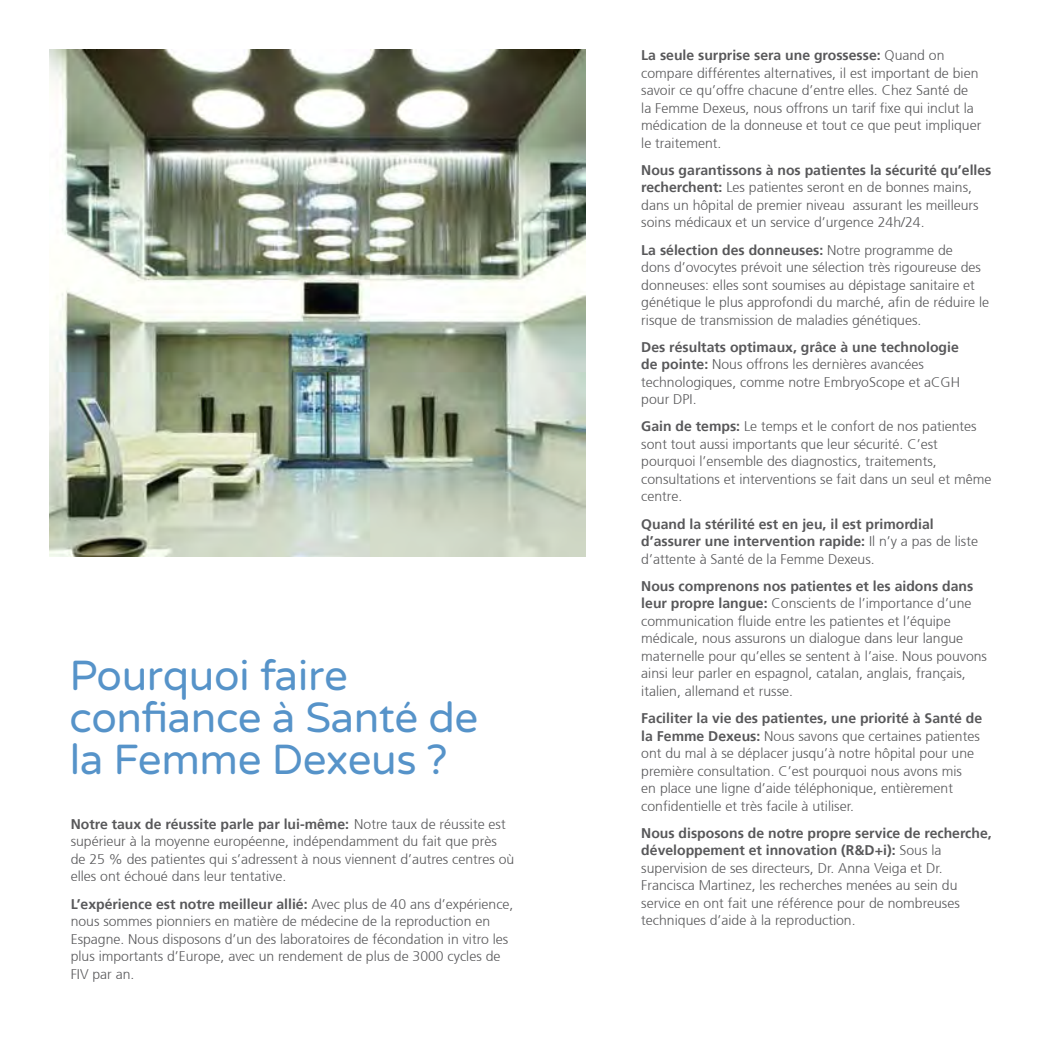
<style>
.page{position:relative;width:1042px;height:1042px;background:#fff}
.page>*{position:absolute;margin:0;border:0;box-sizing:border-box;transform-origin:0 0}
.t1{font:42px/42px "Varela Round";letter-spacing:-.01em;color:#5693c9}
.t2{font:300 14px/17.5px "Frutiger 45";color:#58585a}
.t3{font:700 14px/17.5px "Frutiger 65";color:#58585a}
.s1{font-family:"Frutiger 45";font-weight:300}
.s2{font-family:"Frutiger 65";font-weight:700}
</style>
<div class="page">
<img style="left:50px;top:50px;width:535px;height:507px">
<h1 class="t1" style="left:69px;top:656px;width:410px">Pourquoi faire confiance à Santé de la Femme Dexeus ?</h1>
<p class="t3" style="left:71px;top:815px;width:436px">Notre taux de réussite parle par lui-même: <span class="s1">Notre taux de réussite est</span></p>
<p class="t2" style="left:71px;top:833px;width:445px">supérieur à la moyenne européenne, indépendamment du fait que près de 25 % des patientes qui s’adressent à nous viennent d’autres centres où elles ont échoué dans leur tentative.</p>
<p class="t3" style="left:71px;top:895px;width:444px">L’expérience est notre meilleur allié: <span class="s1">Avec plus de 40 ans d’expérience,</span></p>
<p class="t2" style="left:71px;top:913px;width:439px">nous sommes pionniers en matière de médecine de la reproduction en Espagne. Nous disposons d’un des laboratoires de fécondation in vitro les plus importants d’Europe, avec un rendement de plus de 3000 cycles de FIV par an.</p>
<p class="t3" style="left:641px;top:47px;width:305px">La seule surprise sera une grossesse: <span class="s1">Quand on</span></p>
<p class="t2" style="left:641px;top:64px;width:341px">compare différentes alternatives, il est important de bien savoir ce qu’offre chacune d’entre elles. Chez Santé de la Femme Dexeus, nous offrons un tarif fixe qui inclut la médication de la donneuse et tout ce que peut impliquer le traitement.</p>
<p class="t3" style="left:641px;top:161px;width:352px">Nous garantissons à nos patientes la sécurité qu’elles</p>
<p class="t2" style="left:641px;top:179px;width:339px"><span class="s2">recherchent:</span> Les patientes seront en de bonnes mains, dans un hôpital de premier niveau assurant les meilleurs soins médicaux et un service d’urgence 24h/24.</p>
<p class="t3" style="left:641px;top:241px;width:313px">La sélection des donneuses: <span class="s1">Notre programme de</span></p>
<p class="t2" style="left:641px;top:259px;width:349px">dons d’ovocytes prévoit une sélection très rigoureuse des donneuses: elles sont soumises au dépistage sanitaire et génétique le plus approfondi du marché, afin de réduire le risque de transmission de maladies génétiques.</p>
<p class="t3" style="left:641px;top:338px;width:319px">Des résultats optimaux, grâce à une technologie</p>
<p class="t2" style="left:641px;top:356px;width:320px"><span class="s2">de pointe:</span> Nous offrons les dernières avancées technologiques, comme notre EmbryoScope et aCGH pour DPI.</p>
<p class="t2" style="left:641px;top:418px;width:352px"><span class="s2">Gain de temps:</span> Le temps et le confort de nos patientes sont tout aussi importants que leur sécurité. C’est pourquoi l’ensemble des diagnostics, traitements, consultations et interventions se fait dans un seul et même centre.</p>
<p class="t3" style="left:641px;top:515px;width:338px">Quand la stérilité est en jeu, il est primordial d’assurer une intervention rapide: <span class="s1">Il n’y a pas de liste</span></p>
<p class="t2" style="left:641px;top:550px;width:235px">d’attente à Santé de la Femme Dexeus.</p>
<p class="t3" style="left:641px;top:577px;width:333px">Nous comprenons nos patientes et les aidons dans</p>
<p class="t2" style="left:641px;top:595px;width:347px"><span class="s2">leur propre langue:</span> Conscients de l’importance d’une communication fluide entre les patientes et l’équipe médicale, nous assurons un dialogue dans leur langue maternelle pour qu’elles se sentent à l’aise. Nous pouvons ainsi leur parler en espagnol, catalan, anglais, français, italien, allemand et russe.</p>
<p class="t3" style="left:641px;top:709px;width:342px">Faciliter la vie des patientes, une priorité à Santé de</p>
<p class="t2" style="left:641px;top:727px;width:340px"><span class="s2">la Femme Dexeus:</span> Nous savons que certaines patientes ont du mal à se déplacer jusqu’à notre hôpital pour une première consultation. C’est pourquoi nous avons mis en place une ligne d’aide téléphonique, entièrement confidentielle et très facile à utiliser.</p>
<p class="t3" style="left:641px;top:824px;width:352px">Nous disposons de notre propre service de recherche, développement et innovation (R&amp;D+i): <span class="s1">Sous la</span></p>
<p class="t2" style="left:641px;top:859px;width:320px">supervision de ses directeurs, Dr. Anna Veiga et Dr.<br>Francisca Martinez, les recherches menées au sein du service en ont fait une référence pour de nombreuses techniques d’aide à la reproduction.</p>
</div>
